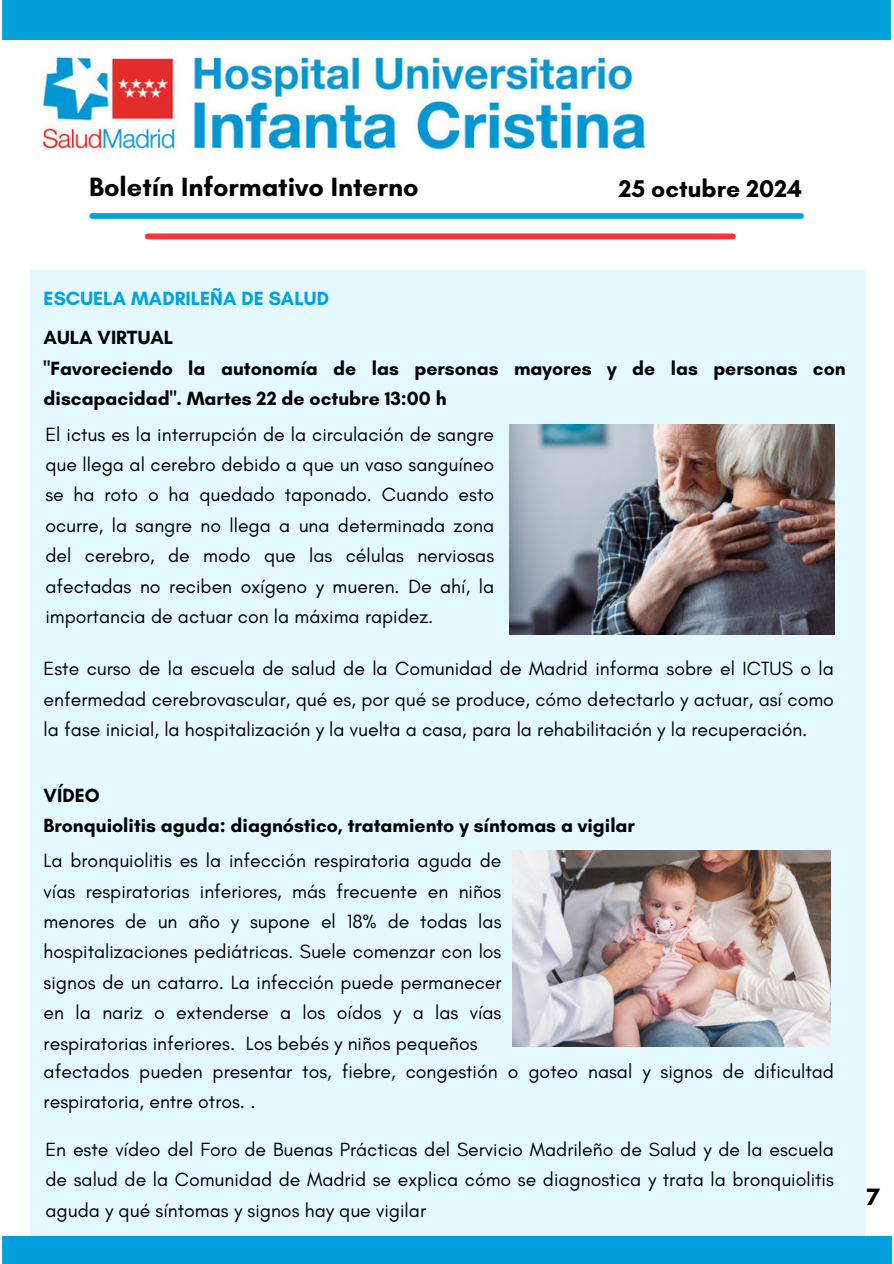
<style>
.page{position:relative;width:894px;height:1264px;background:#fff}
.page>*{position:absolute;margin:0;border:0;box-sizing:border-box;transform-origin:0 0}
.t1{font:700 27px "Glacial Indifference";color:#000}
.t2{font:700 24.6px "Glacial Indifference";color:#000}
.t3{font:700 24px "Glacial Indifference";color:#000}
.t4{font:19.5px/30.3px "Glacial Indifference";color:#000;text-align:justify}
.t5{font:700 19.5px/30.3px "Glacial Indifference";color:#000}
.t6{font:700 19.5px "Glacial Indifference";color:#00a3e0}
</style>
<div class="page">
<img style="left:44px;top:56px;width:600px;height:93px">
<div style="left:1px;top:0;width:891px;height:39px;background:#00a0dc"></div>
<img style="left:89px;top:212px;width:715px;height:28px">
<div style="left:31px;top:270px;width:833px;height:977px;background:#e4f8ff"></div>
<div style="left:1px;top:1236px;width:892px;height:27px;background:#00a0dc"></div>
<img style="left:509px;top:424px;width:324px;height:210px">
<img style="left:513px;top:850px;width:317px;height:196px">
<p class="t1" style="left:89px;top:170px;width:331px">Boletín Informativo Interno</p>
<p class="t2" style="left:618px;top:174px;width:185px">25 octubre 2024</p>
<h3 class="t6" style="left:44px;top:286px;width:287px">ESCUELA MADRILEÑA DE SALUD</h3>
<h3 class="t5" style="left:44px;top:322px;width:803px">AULA VIRTUAL<br>"Favoreciendo la autonomía de las personas mayores y de las personas con discapacidad". Martes 22 de octubre 13:00 h</h3>
<p class="t4" style="left:45px;top:418px;width:450px">El ictus es la interrupción de la circulación de sangre que llega al cerebro debido a que un vaso sanguíneo se ha roto o ha quedado taponado. Cuando esto ocurre, la sangre no llega a una determinada zona del cerebro, de modo que las células nerviosas afectadas no reciben oxígeno y mueren. De ahí, la importancia de actuar con la máxima rapidez.</p>
<p class="t4" style="left:44px;top:653px;width:791px">Este curso de la escuela de salud de la Comunidad de Madrid informa sobre el ICTUS o la enfermedad cerebrovascular, qué es, por qué se produce, cómo detectarlo y actuar, así como la fase inicial, la hospitalización y la vuelta a casa, para la rehabilitación y la recuperación.</p>
<p class="t5" style="left:44px;top:779px;width:592px">VÍDEO<br>Bronquiolitis aguda: diagnóstico, tratamiento y síntomas a vigilar</p>
<p class="t4" style="left:44px;top:845px;width:459px">La bronquiolitis es la infección respiratoria aguda de vías respiratorias inferiores, más frecuente en niños menores de un año y supone el 18% de todas las hospitalizaciones pediátricas. Suele comenzar con los signos de un catarro. La infección puede permanecer en la nariz o extenderse a los oídos y a las vías respiratorias inferiores. Los bebés y niños pequeños</p>
<p class="t4" style="left:44px;top:1055px;width:791px">afectados pueden presentar tos, fiebre, congestión o goteo nasal y signos de dificultad respiratoria, entre otros. .</p>
<p class="t4" style="left:45px;top:1133px;width:789px">En este vídeo del Foro de Buenas Prácticas del Servicio Madrileño de Salud y de la escuela de salud de la Comunidad de Madrid se explica cómo se diagnostica y trata la bronquiolitis aguda y qué síntomas y signos hay que vigilar</p>
<p class="t3" style="left:866px;top:1182px;width:15px">7</p>
</div>
